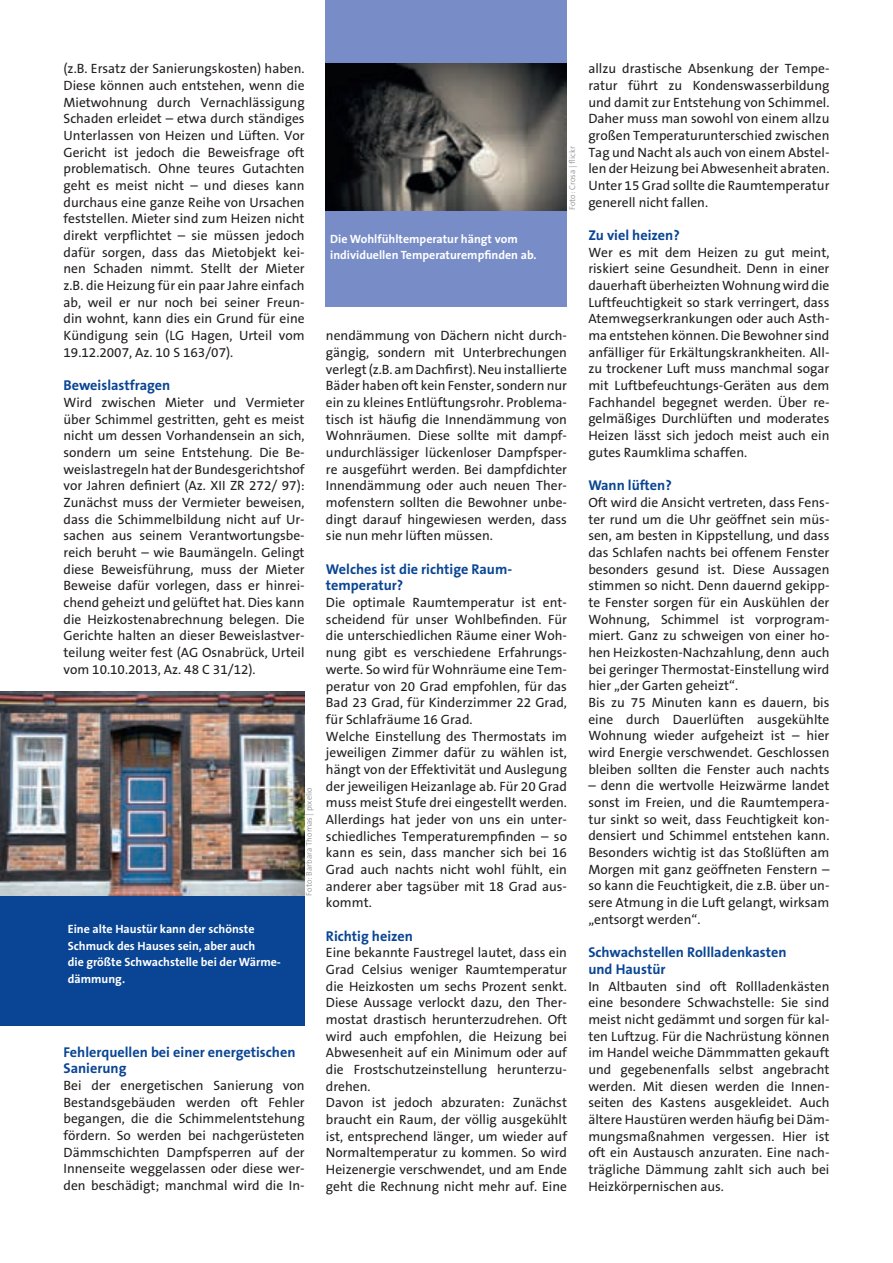
<style>
.page{position:relative;width:893px;height:1263px;background:#fff}
.page>*{position:absolute;margin:0;border:0;box-sizing:border-box;transform-origin:0 0}
.t1{font:700 14.25px/16.6px "The Sans B7";color:#094594}
.t2{font:13.5px/16.6px "The Sans B5 Plain";color:#231f20;text-align:justify}
.t3{font:700 12px/16.5px "The Sans";color:#fff}
.t4{font:300 8.25px "The Sans B3";color:#808285}
</style>
<div class="page">
<div style="left:326px;top:0;width:241px;height:306px;background:#788dc7"></div>
<img style="left:326px;top:64px;width:240px;height:147px">
<div style="left:0;top:691px;width:305px;height:335px;background:#094594"></div>
<img style="left:0;top:691px;width:305px;height:205px">
<p class="t2" style="left:64px;top:61px;width:243px">(z.B. Ersatz der Sanierungskosten) haben.<br>Diese können auch entstehen, wenn die Mietwohnung durch Vernachlässigung Schaden erleidet – etwa durch ständiges Unterlassen von Heizen und Lüften. Vor Gericht ist jedoch die Beweisfrage oft problematisch. Ohne teures Gutachten geht es meist nicht – und dieses kann durchaus eine ganze Reihe von Ursachen feststellen. Mieter sind zum Heizen nicht direkt verpflichtet – sie müssen jedoch dafür sorgen, dass das Mietobjekt kei&shy;nen Schaden nimmt. Stellt der Mieter z.B. die Heizung für ein paar Jahre einfach ab, weil er nur noch bei seiner Freun&shy;din wohnt, kann dies ein Grund für eine Kündigung sein (LG Hagen, Urteil vom 19.12.2007, Az. 10 S 163/07).</p>
<p class="t1" style="left:64px;top:378px;width:108px">Beweislastfragen</p>
<p class="t2" style="left:64px;top:395px;width:243px">Wird zwischen Mieter und Vermieter über Schimmel gestritten, geht es meist nicht um dessen Vorhandensein an sich, sondern um seine Entstehung. Die Be&shy;weislastregeln hat der Bundesgerichtshof vor Jahren definiert (Az. XII ZR 272/ 97):<br>Zunächst muss der Vermieter beweisen, dass die Schimmelbildung nicht auf Ur&shy;sachen aus seinem Verantwortungsbe&shy;reich beruht – wie Baumängeln. Gelingt diese Beweisführung, muss der Mieter Beweise dafür vorlegen, dass er hinrei&shy;chend geheizt und gelüftet hat. Dies kann die Heizkostenabrechnung belegen. Die Gerichte halten an dieser Beweislastver&shy;teilung weiter fest (AG Osnabrück, Urteil vom 10.10.2013, Az. 48 C 31/12).</p>
<p class="t3" style="left:68px;top:920px;width:215px">Eine alte Haustür kann der schönste<br>Schmuck des Hauses sein, aber auch<br>die größte Schwachstelle bei der Wärme&shy;dämmung.</p>
<p class="t4" style="left:305px;top:896px;width:110px;rotate:-90deg">Foto: Barbara Thomas | pixelio</p>
<p class="t1" style="left:64px;top:1044px;width:233px">Fehlerquellen bei einer energetischen<br>Sanierung</p>
<p class="t2" style="left:64px;top:1078px;width:243px">Bei der energetischen Sanierung von Bestandsgebäuden werden oft Fehler begangen, die die Schimmelentstehung fördern. So werden bei nachgerüsteten Dämmschichten Dampfsperren auf der Innenseite weggelassen oder diese wer&shy;den beschädigt; manchmal wird die In-</p>
<p class="t3" style="left:330px;top:230px;width:208px">Die Wohlfühltemperatur hängt vom individuellen Temperaturempfinden ab.</p>
<p class="t4" style="left:568px;top:210px;width:65px;rotate:-90deg">Foto: Crosa | flickr</p>
<p class="t2" style="left:326px;top:328px;width:243px">nendämmung von Dächern nicht durch&shy;gängig, sondern mit Unterbrechungen verlegt (z.B. am Dachfirst). Neu installierte Bäder haben oft kein Fenster, sondern nur ein zu kleines Entlüftungsrohr. Problema&shy;tisch ist häufig die Innendämmung von Wohnräumen. Diese sollte mit dampf&shy;undurchlässiger lückenloser Dampfsper&shy;re ausgeführt werden. Bei dampfdichter Innendämmung oder auch neuen Ther&shy;mofenstern sollten die Bewohner unbe&shy;dingt darauf hingewiesen werden, dass sie nun mehr lüften müssen.</p>
<p class="t1" style="left:326px;top:561px;width:188px">Welches ist die richtige Raum&shy;temperatur?</p>
<p class="t2" style="left:326px;top:595px;width:243px;text-align:left">Die optimale Raumtemperatur ist ent&shy;scheidend für unser Wohlbefinden. Für die unterschiedlichen Räume einer Woh&shy;nung gibt es verschiedene Erfahrungs&shy;werte. So wird für Wohnräume eine Tem&shy;peratur von 20 Grad empfohlen, für das Bad 23 Grad, für Kinderzimmer 22 Grad, für Schlafräume 16 Grad.<br>Welche Einstellung des Thermostats im jeweiligen Zimmer dafür zu wählen ist, hängt von der Effektivität und Auslegung der jeweiligen Heizanlage ab. Für 20 Grad muss meist Stufe drei eingestellt werden.<br>Allerdings hat jeder von uns ein unter&shy;schiedliches Temperaturempfinden – so kann es sein, dass mancher sich bei 16<br>Grad auch nachts nicht wohl fühlt, ein anderer aber tagsüber mit 18 Grad aus&shy;kommt.</p>
<p class="t1" style="left:326px;top:928px;width:89px">Richtig heizen</p>
<p class="t2" style="left:326px;top:945px;width:243px;text-align:left">Eine bekannte Faustregel lautet, dass ein Grad Celsius weniger Raumtemperatur die Heizkosten um sechs Prozent senkt.<br>Diese Aussage verlockt dazu, den Ther&shy;mostat drastisch herunterzudrehen. Oft wird auch empfohlen, die Heizung bei Abwesenheit auf ein Minimum oder auf die Frostschutzeinstellung herunterzu&shy;drehen.<br>Davon ist jedoch abzuraten: Zunächst braucht ein Raum, der völlig ausgekühlt ist, entsprechend länger, um wieder auf Normaltemperatur zu kommen. So wird Heizenergie verschwendet, und am Ende geht die Rechnung nicht mehr auf. Eine</p>
<p class="t2" style="left:588px;top:61px;width:243px">allzu drastische Absenkung der Tempe&shy;ratur führt zu Kondenswasserbildung und damit zur Entstehung von Schimmel.<br>Daher muss man sowohl von einem allzu großen Temperaturunterschied zwischen Tag und Nacht als auch von einem Abstel&shy;len der Heizung bei Abwesenheit abraten.<br>Unter 15 Grad sollte die Raumtemperatur generell nicht fallen.</p>
<p class="t1" style="left:588px;top:228px;width:93px">Zu viel heizen?</p>
<p class="t2" style="left:588px;top:245px;width:243px">Wer es mit dem Heizen zu gut meint, riskiert seine Gesundheit. Denn in einer dauerhaft überheizten Wohnung wird die Luftfeuchtigkeit so stark verringert, dass Atemwegserkrankungen oder auch Asth&shy;ma entstehen können. Die Bewohner sind anfälliger für Erkältungskrankheiten. All&shy;zu trockener Luft muss manchmal sogar mit Luftbefeuchtungs-Geräten aus dem Fachhandel begegnet werden. Über re&shy;gelmäßiges Durchlüften und moderates Heizen lässt sich jedoch meist auch ein gutes Raumklima schaffen.</p>
<p class="t1" style="left:588px;top:478px;width:85px">Wann lüften?</p>
<p class="t2" style="left:588px;top:495px;width:243px;text-align:left">Oft wird die Ansicht vertreten, dass Fens&shy;ter rund um die Uhr geöffnet sein müs&shy;sen, am besten in Kippstellung, und dass das Schlafen nachts bei offenem Fenster besonders gesund ist. Diese Aussagen stimmen so nicht. Denn dauernd gekipp&shy;te Fenster sorgen für ein Auskühlen der Wohnung, Schimmel ist vorprogram&shy;miert. Ganz zu schweigen von einer ho&shy;hen Heizkosten-Nachzahlung, denn auch bei geringer Thermostat-Einstellung wird hier „der Garten geheizt“.<br>Bis zu 75 Minuten kann es dauern, bis eine durch Dauerlüften ausgekühlte Wohnung wieder aufgeheizt ist – hier wird Energie verschwendet. Geschlossen bleiben sollten die Fenster auch nachts</p>
<p class="t2" style="left:588px;top:778px;width:243px">– denn die wertvolle Heizwärme landet sonst im Freien, und die Raumtempera&shy;tur sinkt so weit, dass Feuchtigkeit kon&shy;densiert und Schimmel entstehen kann.<br>Besonders wichtig ist das Stoßlüften am Morgen mit ganz geöffneten Fenstern – so kann die Feuchtigkeit, die z.B. über un&shy;sere Atmung in die Luft gelangt, wirksam „entsorgt werden“.</p>
<p class="t1" style="left:588px;top:945px;width:200px">Schwachstellen Rollladenkasten und Haustür</p>
<p class="t2" style="left:588px;top:978px;width:243px">In Altbauten sind oft Rollladenkästen eine besondere Schwachstelle: Sie sind meist nicht gedämmt und sorgen für kal&shy;ten Luftzug. Für die Nachrüstung können im Handel weiche Dämmmatten gekauft und gegebenenfalls selbst angebracht werden. Mit diesen werden die Innen&shy;seiten des Kastens ausgekleidet. Auch ältere Haustüren werden häufig bei Däm&shy;mungsmaßnahmen vergessen. Hier ist oft ein Austausch anzuraten. Eine nach&shy;trägliche Dämmung zahlt sich auch bei Heizkörpernischen aus.</p>
</div>
